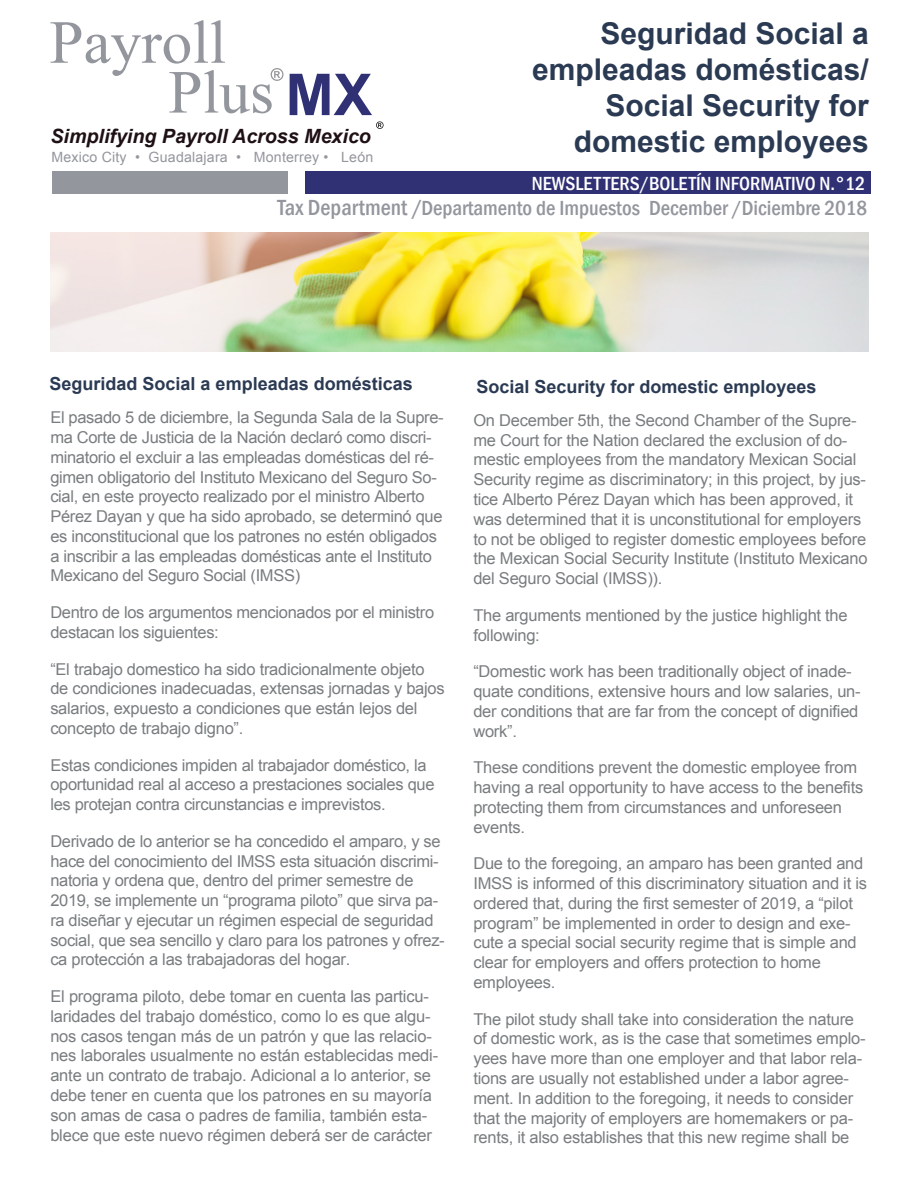
<style>
.page{position:relative;width:918px;height:1188px;background:#fff}
.page>*{position:absolute;margin:0;border:0;box-sizing:border-box;transform-origin:0 0}
.t1{font:700 30px/36px "Arial";color:#2b3a53;text-align:right}
.t2{font:500 condensed 21px "Franklin Gothic";color:#93969d}
.t3{font:italic 700 19.65px "Arial";color:#1e1013}
.t4{font:500 condensed 19.5px "Franklin Gothic";color:#fff}
.t5{font:700 18px "Arial";color:#2b3a53}
.t6{font:16.35px/19.8px "Arial";letter-spacing:-.015em;color:#797d7f}
.t7{font:14.1px "Arial";letter-spacing:.015em;color:#93969d}
.s1{font-size:22.5px}
</style>
<div class="page">
<svg style="left:376px;top:121px;width:8px;height:8px"></svg>
<svg style="left:290px;top:74px;width:82px;height:41px"></svg>
<svg style="left:50px;top:20px;width:234px;height:93px"></svg>
<div style="left:305px;top:171px;width:565px;height:22px;background:#303174"></div>
<div style="left:52px;top:171px;width:235px;height:22px;background:#93969d"></div>
<img style="left:50px;top:233px;width:818px;height:118px">
<p class="t3" style="left:50px;top:123px;width:322px">Simplifying Payroll Across Mexico</p>
<p class="t7" style="left:51px;top:148px;width:323px">Mexico City • Guadalajara • Monterrey • León</p>
<h1 class="t1" style="left:532px;top:16px;width:338px">Seguridad Social a empleadas domésticas/<br>Social Security for domestic employees</h1>
<p class="t4" style="left:532px;top:171px;width:335px">NEWSLETTERS/BOLETÍN INFORMATIVO N.°12</p>
<p class="t2" style="left:277px;top:194px;width:591px"><span class="s1">Tax Department /</span>Departamento de Impuestos December /Diciembre 2018</p>
<p class="t5" style="left:50px;top:371px;width:365px">Seguridad Social a empleadas domésticas</p>
<p class="t5" style="left:476px;top:374px;width:342px">Social Security for domestic employees</p>
<p class="t6" style="left:50px;top:408px;width:395px">El pasado 5 de diciembre, la Segunda Sala de la Supre&shy;ma Corte de Justicia de la Nación declaró como discri&shy;minatorio el excluir a las empleadas domésticas del ré&shy;gimen obligatorio del Instituto Mexicano del Seguro So&shy;cial, en este proyecto realizado por el ministro Alberto Pérez Dayan y que ha sido aprobado, se determinó que es inconstitucional que los patrones no estén obligados a inscribir a las empleadas domésticas ante el Instituto Mexicano del Seguro Social (IMSS)</p>
<p class="t6" style="left:50px;top:603px;width:385px">Dentro de los argumentos mencionados por el ministro destacan los siguientes:</p>
<p class="t6" style="left:50px;top:659px;width:396px">“El trabajo domestico ha sido tradicionalmente objeto de condiciones inadecuadas, extensas jornadas y bajos salarios, expuesto a condiciones que están lejos del concepto de trabajo digno”.</p>
<p class="t6" style="left:50px;top:755px;width:386px">Estas condiciones impiden al trabajador doméstico, la oportunidad real al acceso a prestaciones sociales que les protejan contra circunstancias e imprevistos.</p>
<p class="t6" style="left:50px;top:831px;width:396px">Derivado de lo anterior se ha concedido el amparo, y se hace del conocimiento del IMSS esta situación discrimi&shy;natoria y ordena que, dentro del primer semestre de 2019, se implemente un “programa piloto” que sirva pa&shy;ra diseñar y ejecutar un régimen especial de seguridad social, que sea sencillo y claro para los patrones y ofrez&shy;ca protección a las trabajadoras del hogar.</p>
<p class="t6" style="left:50px;top:987px;width:389px">El programa piloto, debe tomar en cuenta las particu&shy;laridades del trabajo doméstico, como lo es que algu&shy;nos casos tengan más de un patrón y que las relacio&shy;nes laborales usualmente no están establecidas medi&shy;ante un contrato de trabajo. Adicional a lo anterior, se debe tener en cuenta que los patrones en su mayoría son amas de casa o padres de familia, también esta&shy;blece que este nuevo régimen deberá ser de carácter</p>
<p class="t6" style="left:473px;top:410px;width:396px">On December 5th, the Second Chamber of the Supre&shy;me Court for the Nation declared the exclusion of do&shy;mestic employees from the mandatory Mexican Social Security regime as discriminatory; in this project, by jus&shy;tice Alberto Pérez Dayan which has been approved, it was determined that it is unconstitutional for employers to not be obliged to register domestic employees before the Mexican Social Security Institute (Instituto Mexicano del Seguro Social (IMSS)).</p>
<p class="t6" style="left:473px;top:605px;width:376px">The arguments mentioned by the justice highlight the following:</p>
<p class="t6" style="left:473px;top:662px;width:389px">“Domestic work has been traditionally object of inade&shy;quate conditions, extensive hours and low salaries, un&shy;der conditions that are far from the concept of dignified work”.</p>
<p class="t6" style="left:473px;top:758px;width:391px">These conditions prevent the domestic employee from having a real opportunity to have access to the benefits protecting them from circumstances and unforeseen events.</p>
<p class="t6" style="left:473px;top:854px;width:395px">Due to the foregoing, an amparo has been granted and IMSS is informed of this discriminatory situation and it is ordered that, during the first semester of 2019, a “pilot program” be implemented in order to design and exe&shy;cute a special social security regime that is simple and clear for employers and offers protection to home employees.</p>
<p class="t6" style="left:473px;top:1009px;width:394px">The pilot study shall take into consideration the nature of domestic work, as is the case that sometimes emplo&shy;yees have more than one employer and that labor rela&shy;tions are usually not established under a labor agree&shy;ment. In addition to the foregoing, it needs to consider that the majority of employers are homemakers or pa&shy;rents, it also establishes that this new regime shall be</p>
</div>
